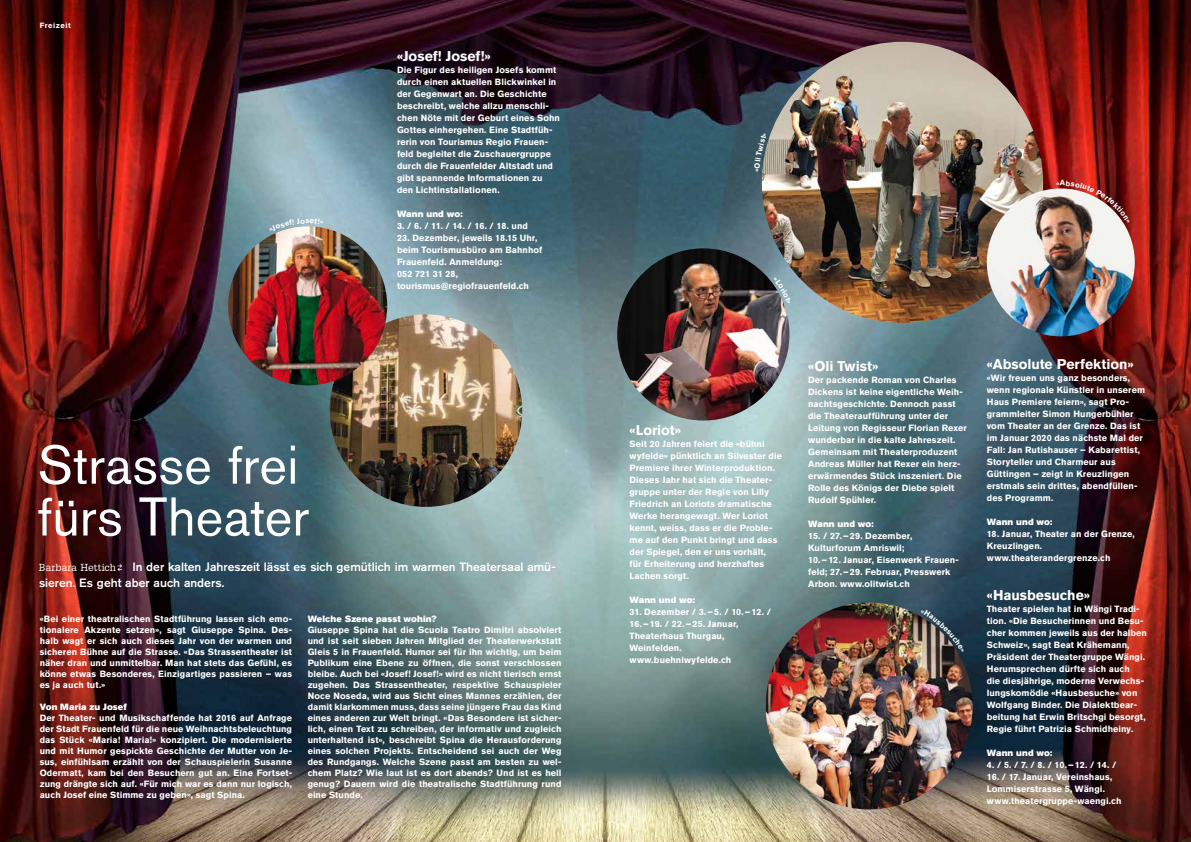
<style>
.page{position:relative;width:1191px;height:842px;background:#fff}
.page>*{position:absolute;margin:0;border:0;box-sizing:border-box;transform-origin:0 0}
.t1{font:53.9px/51.8px "Akzidenz Grotesk BQ";letter-spacing:.005em;color:#fff}
.t2{font:700 14px "Akzidenz Grotesk BQ";color:#fff}
.t3{font:500 12px/15.7px "Akzidenz Grotesk BQ";color:#fff}
.t4{font:10px "Glypha";letter-spacing:.01em;color:#fff}
.t5{font:700 9px/12px "Akzidenz Grotesk BQ";letter-spacing:.01em;color:#fff}
.t6{font:9px "Akzidenz Grotesk BQ Super";letter-spacing:.015em;color:#fff}
.t7{font:700 9px "Akzidenz Grotesk BQ";letter-spacing:-.025em;color:#fff}
.t8{font:700 7.5px "Akzidenz Grotesk BQ";letter-spacing:.07em;color:#fff}
</style>
<div class="page">
<img style="left:0;top:0;width:1191px;height:842px">
<svg style="left:117px;top:564px;width:5px;height:7px"></svg>
<img style="left:765px;top:602px;width:207px;height:207px;border-radius:103px">
<img style="left:617px;top:248px;width:172px;height:172px;border-radius:86px">
<img style="left:762px;top:42px;width:281px;height:281px;border-radius:141px">
<img style="left:986px;top:188px;width:148px;height:148px;border-radius:74px">
<img style="left:330px;top:314px;width:192px;height:193px;border-radius:96px">
<img style="left:228px;top:226px;width:159px;height:159px;border-radius:80px">
<svg style="left:920px;top:609px;width:44px;height:43px;background:#454f55"></svg>
<svg style="left:773px;top:277px;width:17px;height:27px"></svg>
<svg style="left:754px;top:133px;width:12px;height:39px"></svg>
<svg style="left:1056px;top:180px;width:74px;height:43px"></svg>
<svg style="left:269px;top:218px;width:54px;height:13px"></svg>
<p class="t8" style="left:40px;top:21px;width:33px">Freizeit</p>
<h1 class="t1" style="left:38px;top:439px;width:273px">Strasse frei fürs Theater</h1>
<h2 class="t2" style="left:397px;top:48px;width:95px">«Josef! Josef!»</h2>
<p class="t5" style="left:397px;top:64px;width:164px">Die Figur des heiligen Josefs kommt durch einen aktuellen Blickwinkel in der Gegenwart an. Die Geschichte beschreibt, welche allzu menschli&shy;chen Nöte mit der Geburt eines Sohn Gottes einhergehen. Eine Stadtfüh&shy;rerin von Tourismus Regio Frauen&shy;feld begleitet die Zuschauergruppe durch die Frauenfelder Altstadt und gibt spannende Informationen zu den Lichtinstallationen.</p>
<p class="t6" style="left:397px;top:208px;width:67px">Wann und wo:</p>
<p class="t7" style="left:397px;top:220px;width:132px">3. / 6. / 11. / 14. / 16. / 18. und</p>
<p class="t5" style="left:397px;top:232px;width:147px">23. Dezember, jeweils 18.15 Uhr, beim Tourismusbüro am Bahnhof<br>Frauenfeld. Anmeldung:<br>052 721 31 28, tourismus@regiofrauenfeld.ch</p>
<h3 class="t3" style="left:39px;top:559px;width:518px;text-indent:93px">In der kalten Jahreszeit lässt es sich gemütlich im warmen Theatersaal amü&shy;sieren. Es geht aber auch anders.</h3>
<p class="t4" style="left:39px;top:562px;width:78px">Barbara Hettich</p>
<p class="t5" style="left:40px;top:614px;width:254px;line-height:11px;text-align:justify">«Bei einer theatralischen Stadtführung lassen sich emo&shy;tionalere Akzente setzen», sagt Giuseppe Spina. Des&shy;halb wagt er sich auch dieses Jahr von der warmen und sicheren Bühne auf die Strasse. «Das Strassentheater ist näher dran und unmittelbar. Man hat stets das Gefühl, es könne etwas Besonderes, Einzigartiges passieren – was es ja auch tut.»</p>
<p class="t6" style="left:40px;top:702px;width:89px">Von Maria zu Josef</p>
<p class="t5" style="left:40px;top:713px;width:254px;line-height:11px;text-align:justify">Der Theater- und Musikschaffende hat 2016 auf Anfrage der Stadt Frauenfeld für die neue Weihnachtsbeleuchtung das Stück «Maria! Maria!» konzipiert. Die modernisierte und mit Humor gespickte Geschichte der Mutter von Je&shy;sus, einfühlsam erzählt von der Schauspielerin Susanne Odermatt, kam bei den Besuchern gut an. Eine Fortset&shy;zung drängte sich auf. «Für mich war es dann nur logisch, auch Josef eine Stimme zu geben», sagt Spina.</p>
<p class="t6" style="left:308px;top:614px;width:130px">Welche Szene passt wohin?</p>
<p class="t5" style="left:308px;top:625px;width:255px;line-height:11px;text-align:justify">Giuseppe Spina hat die Scuola Teatro Dimitri absolviert und ist seit sieben Jahren Mitglied der Theaterwerkstatt Gleis 5 in Frauenfeld. Humor sei für ihn wichtig, um beim Publikum eine Ebene zu öffnen, die sonst verschlossen bleibe. Auch bei «Josef! Josef!» wird es nicht tierisch ernst zugehen. Das Strassentheater, respektive Schauspieler Noce Noseda, wird aus Sicht eines Mannes erzählen, der damit klarkommen muss, dass seine jüngere Frau das Kind eines anderen zur Welt bringt. «Das Besondere ist sicher&shy;lich, einen Text zu schreiben, der informativ und zugleich unterhaltend ist», beschreibt Spina die Herausforderung eines solchen Projekts. Entscheidend sei auch der Weg des Rundgangs. Welche Szene passt am besten zu wel&shy;chem Platz? Wie laut ist es dort abends? Und ist es hell genug? Dauern wird die theatralische Stadtführung rund eine Stunde.</p>
<h2 class="t2" style="left:629px;top:422px;width:53px">«Loriot»</h2>
<p class="t5" style="left:629px;top:438px;width:154px">Seit 20 Jahren feiert die «bühni wyfelde» pünktlich an Silvester die<br>Premiere ihrer Winterproduktion.<br>Dieses Jahr hat sich die Theater&shy;gruppe unter der Regie von Lilly<br>Friedrich an Loriots dramatische<br>Werke herangewagt. Wer Loriot kennt, weiss, dass er die Proble&shy;me auf den Punkt bringt und dass der Spiegel, den er uns vorhält,<br>für Erheiterung und herzhaftes<br>Lachen sorgt.</p>
<p class="t6" style="left:629px;top:594px;width:67px">Wann und wo:</p>
<p class="t5" style="left:629px;top:606px;width:143px">31. Dezember / 3.–5. / 10.–12. /<br>16.–19. / 22.–25. Januar,<br>Theaterhaus Thurgau,<br>Weinfelden. www.buehniwyfelde.ch</p>
<h2 class="t2" style="left:808px;top:358px;width:71px">«Oli Twist»</h2>
<p class="t5" style="left:808px;top:373px;width:160px">Der packende Roman von Charles<br>Dickens ist keine eigentliche Weih&shy;nachtsgeschichte. Dennoch passt die Theateraufführung unter der<br>Leitung von Regisseur Florian Rexer wunderbar in die kalte Jahreszeit.<br>Gemeinsam mit Theaterproduzent<br>Andreas Müller hat Rexer ein herz&shy;erwärmendes Stück inszeniert. Die<br>Rolle des Königs der Diebe spielt<br>Rudolf Spühler.</p>
<p class="t6" style="left:808px;top:518px;width:67px">Wann und wo:</p>
<p class="t5" style="left:808px;top:529px;width:152px">15. / 27.–29. Dezember,<br>Kulturforum Amriswil;<br>10.–12. Januar, Eisenwerk Frauen&shy;feld; 27.–29. Februar, Presswerk<br>Arbon. www.olitwist.ch</p>
<h2 class="t2" style="left:986px;top:356px;width:148px">«Absolute Perfektion»</h2>
<p class="t5" style="left:986px;top:372px;width:160px">«Wir freuen uns ganz besonders, wenn regionale Künstler in unserem<br>Haus Premiere feiern», sagt Pro&shy;grammleiter Simon Hungerbühler vom Theater an der Grenze. Das ist im Januar 2020 das nächste Mal der<br>Fall: Jan Rutishauser – Kabarettist,<br>Storyteller und Charmeur aus<br>Güttingen – zeigt in Kreuzlingen erstmals sein drittes, abendfüllen&shy;des Programm.</p>
<p class="t6" style="left:986px;top:516px;width:67px">Wann und wo:</p>
<p class="t5" style="left:986px;top:528px;width:150px">18. Januar, Theater an der Grenze,<br>Kreuzlingen. www.theaterandergrenze.ch</p>
<h2 class="t2" style="left:986px;top:587px;width:105px">«Hausbesuche»</h2>
<p class="t5" style="left:986px;top:603px;width:162px">Theater spielen hat in Wängi Tradi&shy;tion. «Die Besucherinnen und Besu&shy;cher kommen jeweils aus der halben Schweiz», sagt Beat Krähemann, Präsident der Theatergruppe Wängi.<br>Herumsprechen dürfte sich auch<br>die diesjährige, moderne Verwechs&shy;lungskomödie «Hausbesuche» von Wolfgang Binder. Die Dialektbear&shy;beitung hat Erwin Britschgi besorgt, Regie führt Patrizia Schmidheiny.</p>
<p class="t6" style="left:986px;top:747px;width:67px">Wann und wo:</p>
<p class="t5" style="left:986px;top:759px;width:131px">4. / 5. / 7. / 8. / 10.–12. / 14. /</p>
<p class="t5" style="left:986px;top:771px;width:136px">16. / 17. Januar, Vereinshaus,<br>Lommiserstrasse 5, Wängi. www.theatergruppe-waengi.ch</p>
</div>
